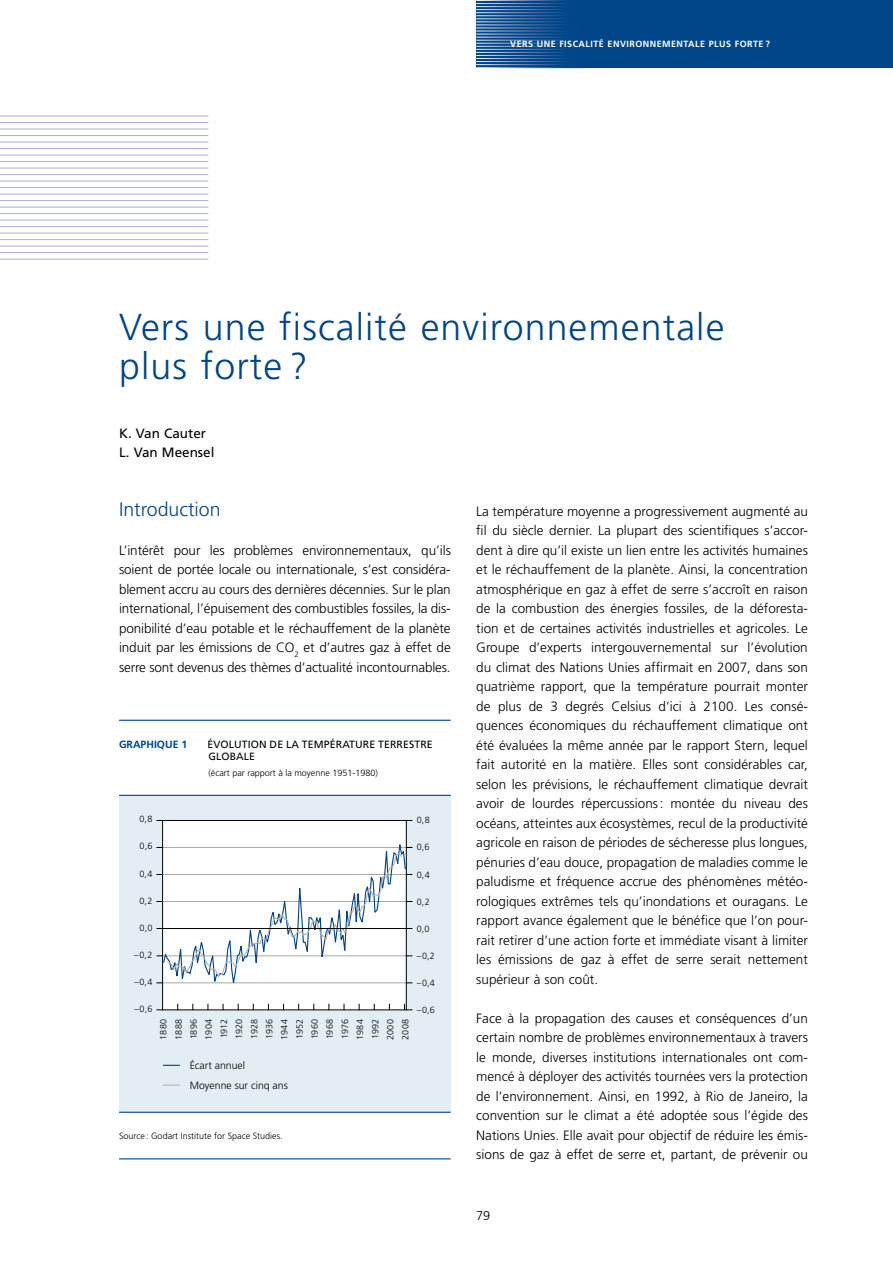
<style>
.page{position:relative;width:893px;height:1263px;background:#fff}
.page>*{position:absolute;margin:0;border:0;box-sizing:border-box;transform-origin:0 0}
.t1{font:300 37.5px/39px "Frutiger LT";letter-spacing:.03em;color:#004588}
.t2{font:300 19.5px "Frutiger LT";color:#004588}
.t3{font:300 13.5px/19.5px "Frutiger LT";color:#000;text-align:justify}
.t4{font:13.5px/19.5px "Frutiger LT";color:#000}
.t5{font:300 12.75px "Frutiger LT";color:#000}
.t6{font:10.5px/12px "Frutiger LT";letter-spacing:.01em;color:#000}
.t7{font:300 10.5px/19.5px "Frutiger LT";color:#000}
.t8{font:700 10.5px "Frutiger LT";color:#004588}
.t9{font:300 9px/15.1px "Frutiger LT";color:#000;text-align:justify}
.t10{font:700 9px "Frutiger LT";letter-spacing:.05em;color:#fff}
</style>
<div class="page">
<div style="left:476px;top:0;width:417px;height:68px;background:#004588"></div>
<hr style="left:0;top:116px;width:208px;height:1px;background:#a8b1d1">
<hr style="left:0;top:122px;width:208px;height:1px;background:#a8b1d1">
<hr style="left:0;top:129px;width:208px;height:1px;background:#a8b1d1">
<hr style="left:0;top:135px;width:208px;height:1px;background:#a8b1d1">
<hr style="left:0;top:142px;width:208px;height:1px;background:#a8b1d1">
<hr style="left:0;top:148px;width:208px;height:1px;background:#a8b1d1">
<hr style="left:0;top:155px;width:208px;height:1px;background:#a8b1d1">
<hr style="left:0;top:161px;width:208px;height:1px;background:#a8b1d1">
<hr style="left:0;top:168px;width:208px;height:1px;background:#a8b1d1">
<hr style="left:0;top:174px;width:208px;height:1px;background:#a8b1d1">
<hr style="left:0;top:181px;width:208px;height:1px;background:#a8b1d1">
<hr style="left:0;top:187px;width:208px;height:1px;background:#a8b1d1">
<hr style="left:0;top:194px;width:208px;height:1px;background:#a8b1d1">
<hr style="left:0;top:200px;width:208px;height:1px;background:#a8b1d1">
<hr style="left:0;top:207px;width:208px;height:1px;background:#a8b1d1">
<hr style="left:0;top:213px;width:208px;height:1px;background:#a8b1d1">
<hr style="left:0;top:220px;width:208px;height:1px;background:#a8b1d1">
<hr style="left:0;top:226px;width:208px;height:1px;background:#a8b1d1">
<hr style="left:0;top:233px;width:208px;height:1px;background:#a8b1d1">
<hr style="left:0;top:239px;width:208px;height:1px;background:#a8b1d1">
<hr style="left:0;top:246px;width:208px;height:1px;background:#a8b1d1">
<hr style="left:0;top:252px;width:208px;height:1px;background:#a8b1d1">
<hr style="left:0;top:259px;width:208px;height:1px;background:#a8b1d1">
<hr style="left:476px;top:3px;width:108px;height:1px;background:#fff">
<hr style="left:476px;top:6px;width:108px;height:1px;background:#fff">
<hr style="left:476px;top:9px;width:108px;height:1px;background:#fff">
<hr style="left:476px;top:12px;width:108px;height:1px;background:#fff">
<hr style="left:476px;top:15px;width:108px;height:1px;background:#fff">
<hr style="left:476px;top:18px;width:108px;height:1px;background:#fff">
<hr style="left:476px;top:21px;width:108px;height:1px;background:#fff">
<hr style="left:476px;top:25px;width:108px;height:1px;background:#fff">
<hr style="left:476px;top:28px;width:108px;height:1px;background:#fff">
<hr style="left:476px;top:31px;width:108px;height:1px;background:#fff">
<hr style="left:476px;top:34px;width:108px;height:1px;background:#fff">
<hr style="left:476px;top:37px;width:108px;height:1px;background:#fff">
<hr style="left:476px;top:40px;width:108px;height:1px;background:#fff">
<hr style="left:476px;top:43px;width:108px;height:1px;background:#fff">
<hr style="left:476px;top:46px;width:108px;height:1px;background:#fff">
<hr style="left:476px;top:49px;width:108px;height:1px;background:#fff">
<hr style="left:476px;top:52px;width:108px;height:1px;background:#fff">
<hr style="left:476px;top:55px;width:108px;height:1px;background:#fff">
<hr style="left:476px;top:58px;width:108px;height:1px;background:#fff">
<hr style="left:476px;top:61px;width:108px;height:1px;background:#fff">
<hr style="left:476px;top:64px;width:108px;height:1px;background:#fff">
<hr style="left:476px;top:67px;width:108px;height:1px;background:#fff">
<hr style="left:476px;top:0;width:108px;height:1px;background:#fff">
<div style="left:119px;top:795px;width:332px;height:317px;background:#e2eef4"></div>
<div style="left:163px;top:820px;width:243px;height:190px;background:#fff"></div>
<svg style="left:156px;top:844px;width:256px;height:140px"></svg>
<hr style="left:163px;top:928px;width:243px;height:1px;background:#000">
<svg style="left:163px;top:1065px;width:17px;height:1px"></svg>
<svg style="left:163px;top:1084px;width:17px;height:2px"></svg>
<div style="left:162px;top:820px;width:245px;height:190px;border:1px solid #000"></div>
<hr style="left:119px;top:795px;width:332px;height:1px;background:#004588">
<hr style="left:119px;top:720px;width:332px;height:1px;background:#004588">
<hr style="left:119px;top:1112px;width:332px;height:1px;background:#004588">
<hr style="left:119px;top:1158px;width:332px;height:1px;background:#004588">
<p class="t10" style="left:510px;top:38px;width:261px">VERS UNE FISCALITÉ ENVIRONNEMENTALE PLUS FORTE ?</p>
<h1 class="t1" style="left:119px;top:308px;width:607px">Vers une fiscalité environnementale plus forte ?</h1>
<p class="t4" style="left:119px;top:423px;width:97px">K. Van Cauter<br>L. Van Meensel</p>
<h2 class="t2" style="left:119px;top:498px;width:103px">Introduction</h2>
<p class="t3" style="left:119px;top:541px;width:333px">L’intérêt pour les problèmes environnementaux, qu’ils soient de portée locale ou internationale, s’est considéra&shy;blement accru au cours des dernières décennies. Sur le plan international, l’épuisement des combustibles fossiles, la dis&shy;ponibilité d’eau potable et le réchauffement de la planète induit par les émissions de CO<sub>2</sub> et d’autres gaz à effet de serre sont devenus des thèmes d’actualité incontournables.</p>
<p class="t8" style="left:119px;top:738px;width:70px">GRAPHIQUE 1</p>
<p class="t6" style="left:207px;top:738px;width:227px">ÉVOLUTION DE LA TEMPÉRATURE TERRESTRE<br>GLOBALE</p>
<p class="t9" style="left:208px;top:766px;width:171px">(écart par rapport à la moyenne 1951-1980)</p>
<p class="t9" style="left:139px;top:812px;width:14px">0,8</p>
<p class="t9" style="left:417px;top:813px;width:14px">0,8</p>
<p class="t9" style="left:140px;top:839px;width:14px">0,6</p>
<p class="t9" style="left:417px;top:840px;width:14px">0,6</p>
<p class="t9" style="left:140px;top:866px;width:14px">0,4</p>
<p class="t9" style="left:417px;top:867px;width:14px">0,4</p>
<p class="t9" style="left:139px;top:893px;width:14px">0,2</p>
<p class="t9" style="left:417px;top:894px;width:14px">0,2</p>
<p class="t9" style="left:140px;top:920px;width:14px">0,0</p>
<p class="t9" style="left:417px;top:921px;width:14px">0,0</p>
<p class="t9" style="left:134px;top:947px;width:20px">–0,2</p>
<p class="t9" style="left:417px;top:948px;width:20px">–0,2</p>
<p class="t9" style="left:134px;top:974px;width:20px">–0,4</p>
<p class="t9" style="left:417px;top:975px;width:20px">–0,4</p>
<p class="t9" style="left:134px;top:1001px;width:19px">–0,6</p>
<p class="t9" style="left:417px;top:1002px;width:19px">–0,6</p>
<p class="t9" style="left:156px;top:1040px;width:22px;rotate:-90deg">1880<br>1888<br>1896<br>1904<br>1912<br>1920<br>1928<br>1936<br>1944<br>1952<br>1960<br>1968<br>1976<br>1984<br>1992<br>2000<br>2008</p>
<p class="t7" style="left:190px;top:1056px;width:100px">Écart annuel<br>Moyenne sur cinq ans</p>
<p class="t9" style="left:119px;top:1128px;width:165px">Source : Godart Institute for Space Studies.</p>
<p class="t3" style="left:476px;top:502px;width:333px">La température moyenne a progressivement augmenté au fil du siècle dernier. La plupart des scientifiques s’accor&shy;dent à dire qu’il existe un lien entre les activités humaines et le réchauffement de la planète. Ainsi, la concentration atmosphérique en gaz à effet de serre s’accroît en raison de la combustion des énergies fossiles, de la déforesta&shy;tion et de certaines activités industrielles et agricoles. Le Groupe d’experts intergouvernemental sur l’évolution du climat des Nations Unies affirmait en 2007, dans son quatrième rapport, que la température pourrait monter de plus de 3 degrés Celsius d’ici à 2100. Les consé&shy;quences économiques du réchauffement climatique ont été évaluées la même année par le rapport Stern, lequel fait autorité en la matière. Elles sont considérables car, selon les prévisions, le réchauffement climatique devrait avoir de lourdes répercussions: montée du niveau des océans, atteintes aux écosystèmes, recul de la productivité agricole en raison de périodes de sécheresse plus longues, pénuries d’eau douce, propagation de maladies comme le paludisme et fréquence accrue des phénomènes météo&shy;rologiques extrêmes tels qu’inondations et ouragans. Le rapport avance également que le bénéfice que l’on pour&shy;rait retirer d’une action forte et immédiate visant à limiter les émissions de gaz à effet de serre serait nettement supérieur à son coût.</p>
<p class="t3" style="left:476px;top:1008px;width:333px">Face à la propagation des causes et conséquences d’un certain nombre de problèmes environnementaux à travers le monde, diverses institutions internationales ont com&shy;mencé à déployer des activités tournées vers la protection de l’environnement. Ainsi, en 1992, à Rio de Janeiro, la convention sur le climat a été adoptée sous l’égide des Nations Unies. Elle avait pour objectif de réduire les émis&shy;sions de gaz à effet de serre et, partant, de prévenir ou</p>
<p class="t5" style="left:476px;top:1209px;width:16px">79</p>
</div>
